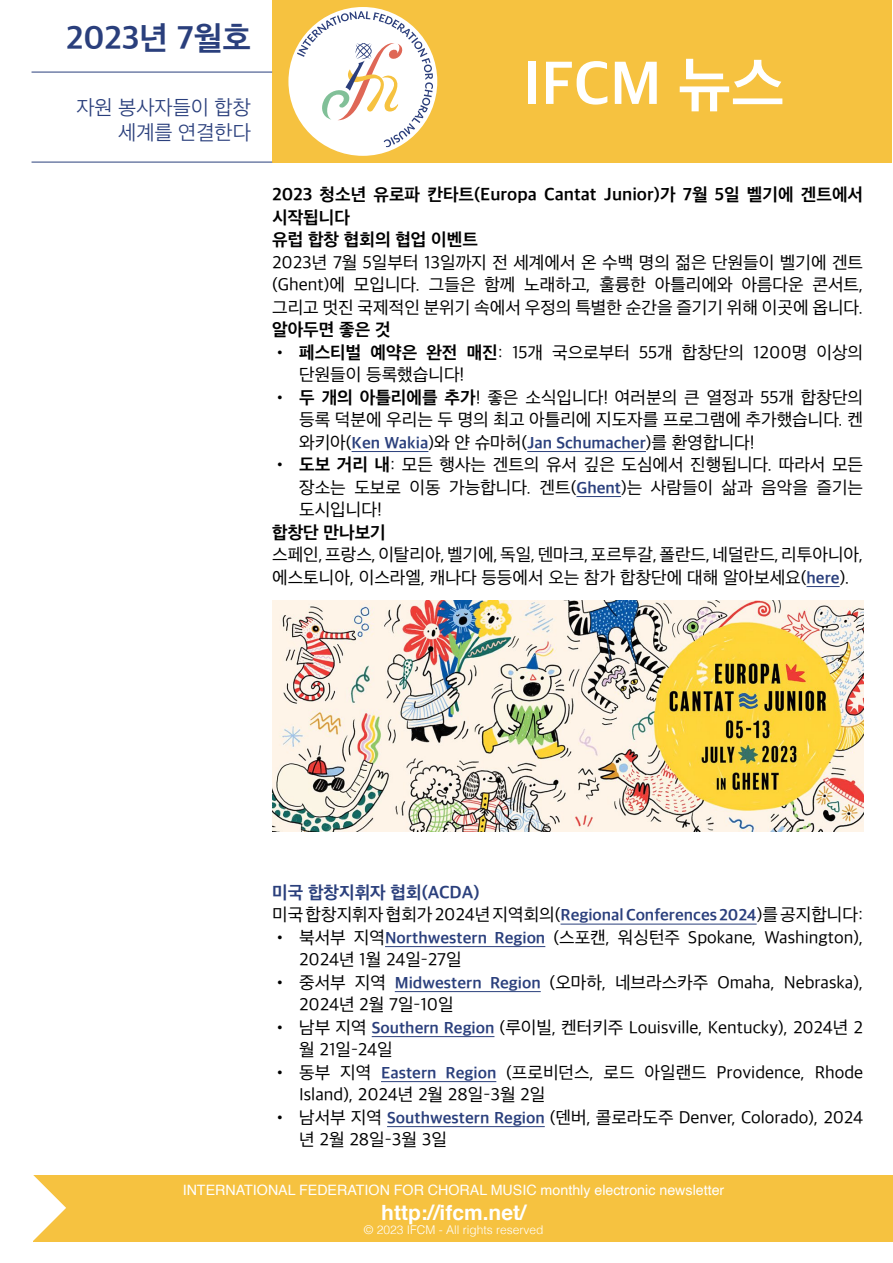
<style>
.page{position:relative;width:893px;height:1263px;background:#fff}
.page>*{position:absolute;margin:0;border:0;box-sizing:border-box;transform-origin:0 0}
.t1{font:700 61.5px "Apple SD Gothic Neo";color:#fff}
.t2{font:700 33px "Apple SD Gothic Neo";color:#2a3f7c}
.t3{font:700 21px "Helvetica";color:#fff}
.t4{font:300 21px/25.2px "Apple SD Gothic Neo";color:#2a3f7c;text-align:right}
.t5{font:18px/22.5px "Apple SD Gothic Neo";color:#000}
.t6{font:700 18px/22.5px "Apple SD Gothic Neo";color:#000}
.t7{font:700 16.5px "Apple SD Gothic Neo";color:#2a3f7c}
.t8{font:14.25px "Helvetica";color:#fff}
.t9{font:300 12px "Helvetica";color:#fff}
.s1{font-weight:700}
.s2{font-weight:400;font-size:18px;color:#000}
.s3{font-weight:700;font-size:16.5px;color:#2a3f7c}
.s4{font-weight:700;color:#2a3f7c}
</style>
<div class="page">
<hr style="left:352px;top:451px;width:76px;height:1px;background:#2a3f7c">
<hr style="left:527px;top:451px;width:119px;height:1px;background:#2a3f7c">
<hr style="left:576px;top:496px;width:45px;height:1px;background:#2a3f7c">
<hr style="left:807px;top:586px;width:33px;height:1px;background:#2a3f7c">
<hr style="left:560px;top:924px;width:197px;height:1px;background:#2a3f7c">
<hr style="left:385px;top:946px;width:160px;height:1px;background:#2a3f7c">
<hr style="left:395px;top:991px;width:146px;height:1px;background:#2a3f7c">
<hr style="left:372px;top:1036px;width:122px;height:1px;background:#2a3f7c">
<hr style="left:381px;top:1081px;width:115px;height:1px;background:#2a3f7c">
<hr style="left:387px;top:1126px;width:158px;height:1px;background:#2a3f7c">
<div style="left:33px;top:1176px;width:860px;height:66px;background:#f6c240"></div>
<svg style="left:33px;top:1175px;width:33px;height:66px"></svg>
<div style="left:272px;top:0;width:619px;height:163px;background:#f6c240"></div>
<div style="left:288px;top:7px;width:149px;height:149px;background:#fff;border-radius:50%"></div>
<svg style="left:297px;top:11px;width:136px;height:136px"></svg>
<hr style="left:32px;top:72px;width:240px;height:1px;background:#2a3f7c">
<hr style="left:32px;top:162px;width:240px;height:1px;background:#2a3f7c">
<img style="left:272px;top:600px;width:591px;height:232px">
<h2 class="t2" style="left:66px;top:21px;width:186px">2023년 7월호</h2>
<p class="t4" style="left:76px;top:96px;width:176px">자원 봉사자들이 합창 세계를 연결한다</p>
<h1 class="t1" style="left:523px;top:51px;width:263px">IFCM 뉴스</h1>
<p class="t6" style="left:272px;top:184px;width:593px">2023 청소년 유로파 칸타트(Europa Cantat Junior)가 7월 5일 벨기에 겐트에서 시작됩니다<br>유럽 합창 협회의 협업 이벤트</p>
<p class="t5" style="left:272px;top:252px;width:593px;text-align:justify">2023년 7월 5일부터 13일까지 전 세계에서 온 수백 명의 젊은 단원들이 벨기에 겐트 (Ghent)에 모입니다. 그들은 함께 노래하고, 훌륭한 아틀리에와 아름다운 콘서트, 그리고 멋진 국제적인 분위기 속에서 우정의 특별한 순간을 즐기기 위해 이곳에 옵니다.</p>
<p class="t6" style="left:272px;top:319px;width:120px">알아두면 좋은 것</p>
<p class="t5" style="left:299px;top:342px;width:566px;text-indent:-27px"><span class="s1">• 페스티벌 예약은 완전 매진</span>: 15개 국으로부터 55개 합창단의 1200명 이상의 단원들이 등록했습니다!</p>
<p class="t5" style="left:272px;top:387px;width:593px;text-align:right"><span class="s1">• 두 개의 아틀리에를 추가</span>! 좋은 소식입니다! 여러분의 큰 열정과 55개 합창단의 등록 덕분에 우리는 두 명의 최고 아틀리에 지도자를 프로그램에 추가했습니다. 켄</p>
<p class="t7" style="left:299px;top:434px;width:457px"><span class="s2">와키아(</span>Ken Wakia<span class="s2">)와 얀 슈마허(</span>Jan Schumacher<span class="s2">)를 환영합니다!</span></p>
<p class="t5" style="left:299px;top:454px;width:566px;text-align:justify;text-indent:-27px"><span class="s1">• 도보 거리 내</span>: 모든 행사는 겐트의 유서 깊은 도심에서 진행됩니다. 따라서 모든 장소는 도보로 이동 가능합니다. 겐트(<span class="s3">Ghent</span>)는 사람들이 삶과 음악을 즐기는 도시입니다!</p>
<p class="t6" style="left:272px;top:522px;width:115px">합창단 만나보기</p>
<p class="t5" style="left:272px;top:544px;width:593px">스페인, 프랑스, 이탈리아, 벨기에, 독일, 덴마크, 포르투갈, 폴란드, 네덜란드, 리투아니아, 에스토니아, 이스라엘, 캐나다 등등에서 오는 참가 합창단에 대해 알아보세요(<span class="s3">here</span>).</p>
<p class="t5" style="left:272px;top:882px;width:593px"><span class="s4">미국 합창지휘자 협회(ACDA)<br></span>미국 합창지휘자 협회가 2024년 지역회의(<span class="s3">Regional Conferences 2024</span>)를 공지합니다:</p>
<p class="t5" style="left:299px;top:927px;width:566px;text-indent:-27px">• 북서부 지역<span class="s3">Northwestern Region</span> (스포캔, 워싱턴주 Spokane, Washington),<br>2024년 1월 24일–27일</p>
<p class="t5" style="left:299px;top:972px;width:566px;text-indent:-27px">• 중서부 지역 <span class="s3">Midwestern Region</span> (오마하, 네브라스카주 Omaha, Nebraska),<br>2024년 2월 7일–10일</p>
<p class="t5" style="left:299px;top:1017px;width:566px;text-indent:-27px">• 남부 지역 <span class="s3">Southern Region</span> (루이빌, 켄터키주 Louisville, Kentucky), 2024년 2 월 21일–24일</p>
<p class="t5" style="left:299px;top:1062px;width:566px;text-indent:-27px">• 동부 지역 <span class="s3">Eastern Region</span> (프로비던스, 로드 아일랜드 Providence, Rhode<br>Island), 2024년 2월 28일–3월 2일</p>
<p class="t5" style="left:299px;top:1107px;width:566px;text-indent:-27px">• 남서부 지역 <span class="s3">Southwestern Region</span> (덴버, 콜로라도주 Denver, Colorado), 2024 년 2월 28일–3월 3일</p>
<p class="t8" style="left:183px;top:1178px;width:543px">INTERNATIONAL FEDERATION FOR CHORAL MUSIC monthly electronic newsletter</p>
<p class="t3" style="left:381px;top:1195px;width:146px">http://ifcm.net/</p>
<p class="t9" style="left:364px;top:1220px;width:181px">© 2023 IFCM - All rights reserved</p>
</div>
